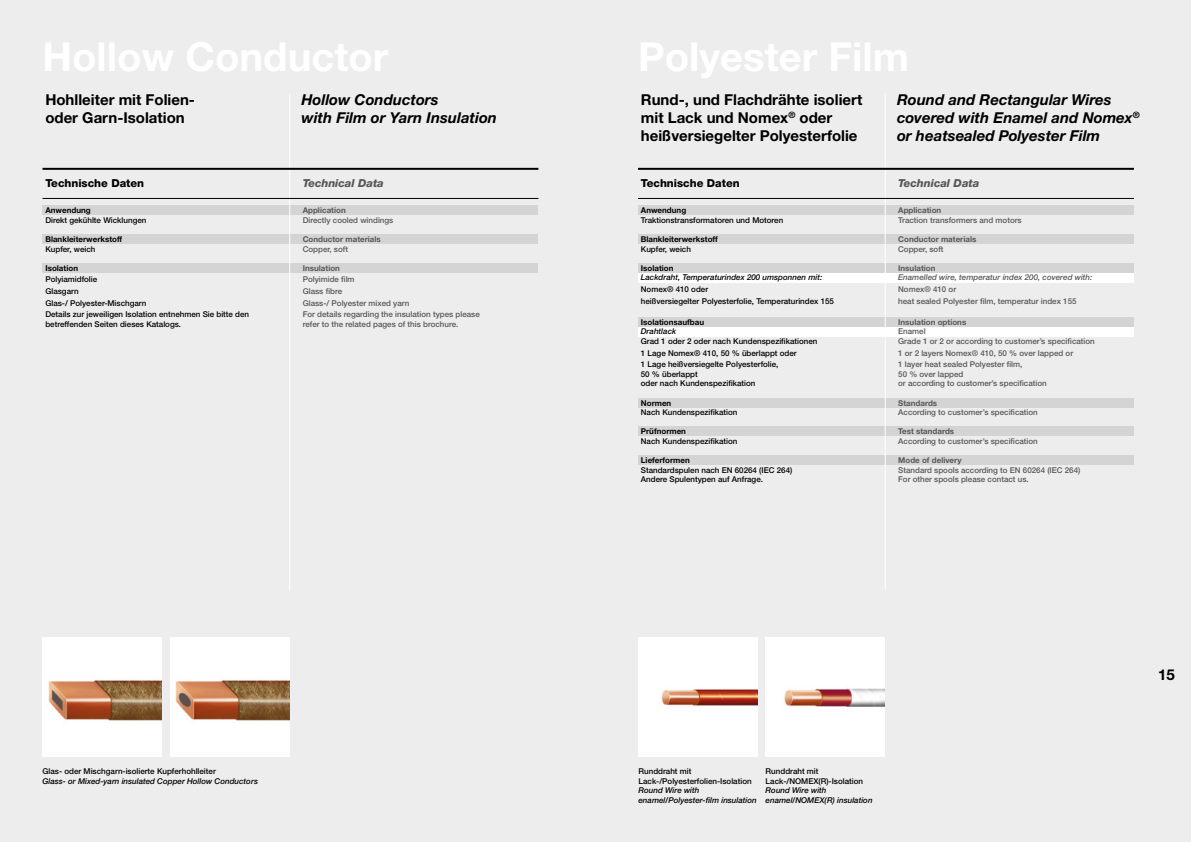
<style>
.page{position:relative;width:1191px;height:842px;background:#ededed}
.page>*{position:absolute;margin:0;border:0;box-sizing:border-box;transform-origin:0 0}
.t1{font:700 15px/18px "Helvetica Neue LT Pro";color:#000}
.t2{font:italic 700 15px/18px "Helvetica Neue LT Pro";color:#000}
.t3{font:800 11px "Helvetica Neue LT Pro";color:#000}
.t4{font:italic 800 11px "Helvetica Neue LT Pro";color:#575756}
.t5{font:500 8px/11.6px "Helvetica Neue LT Pro";color:#000}
.t6{font:500 8px/11.6px "Helvetica Neue LT Pro";color:#575756}
.t7{font:italic 500 8px/9.6px "Helvetica Neue LT Pro";color:#000}
.t8{font:700 8px "Helvetica Neue LT Pro";color:#575756}
.t9{font:700 8px "Helvetica Neue LT Pro";color:#000}
.t10{font:italic 500 8px "Helvetica Neue LT Pro";color:#575756}
</style>
<div class="page">
<div style="left:43px;top:234px;width:495px;height:10px;background:#d4d4d4"></div>
<div style="left:43px;top:263px;width:495px;height:10px;background:#d4d4d4"></div>
<div style="left:43px;top:205px;width:495px;height:10px;background:#d4d4d4"></div>
<hr style="left:289px;top:94px;width:1px;height:497px;background:#fff">
<div style="left:43px;top:638px;width:119px;height:119px;background:#fff"></div>
<img style="left:48px;top:680px;width:114px;height:41px">
<div style="left:170px;top:638px;width:119px;height:119px;background:#fff"></div>
<img style="left:175px;top:680px;width:114px;height:41px">
<hr style="left:43px;top:198px;width:495px;height:1px;background:#000">
<hr style="left:43px;top:168px;width:495px;height:2px;background:#000">
<div style="left:765px;top:638px;width:119px;height:119px;background:#fff"></div>
<img style="left:784px;top:688px;width:100px;height:19px">
<div style="left:638px;top:638px;width:119px;height:119px;background:#fff"></div>
<img style="left:661px;top:689px;width:96px;height:17px">
<div style="left:638px;top:398px;width:496px;height:10px;background:#d4d4d4"></div>
<div style="left:638px;top:426px;width:496px;height:10px;background:#d4d4d4"></div>
<div style="left:638px;top:455px;width:496px;height:10px;background:#d4d4d4"></div>
<div style="left:638px;top:234px;width:496px;height:10px;background:#d4d4d4"></div>
<div style="left:638px;top:317px;width:496px;height:10px;background:#d4d4d4"></div>
<div style="left:638px;top:263px;width:496px;height:10px;background:#d4d4d4"></div>
<div style="left:638px;top:273px;width:496px;height:10px;background:#fff"></div>
<div style="left:638px;top:327px;width:496px;height:10px;background:#fff"></div>
<div style="left:638px;top:205px;width:496px;height:10px;background:#d4d4d4"></div>
<hr style="left:884px;top:94px;width:1px;height:497px;background:#fff">
<hr style="left:638px;top:168px;width:496px;height:2px;background:#000">
<hr style="left:638px;top:198px;width:496px;height:1px;background:#000">
<h1 class="t1" style="left:45px;top:90px;width:151px">Hohlleiter mit Folien&shy;oder Garn-Isolation</h1>
<h1 class="t2" style="left:301px;top:90px;width:197px">Hollow Conductors<br>with Film or Yarn Insulation</h1>
<h2 class="t3" style="left:45px;top:176px;width:100px">Technische Daten</h2>
<h2 class="t4" style="left:303px;top:176px;width:83px">Technical Data</h2>
<p class="t9" style="left:45px;top:205px;width:47px">Anwendung</p>
<p class="t5" style="left:45px;top:214px;width:103px">Direkt gekühlte Wicklungen</p>
<p class="t9" style="left:45px;top:234px;width:78px">Blankleiterwerkstoff</p>
<p class="t5" style="left:45px;top:243px;width:52px">Kupfer, weich</p>
<p class="t9" style="left:45px;top:263px;width:34px">Isolation</p>
<p class="t5" style="left:45px;top:274px;width:205px">Polyiamidfolie<br>Glasgarn<br>Glas-/ Polyester-Mischgarn<br>Details zur jeweiligen Isolation entnehmen Sie bitte den</p>
<p class="t5" style="left:45px;top:318px;width:137px">betreffenden Seiten dieses Katalogs.</p>
<p class="t8" style="left:303px;top:205px;width:45px">Application</p>
<p class="t6" style="left:303px;top:214px;width:92px">Directly cooled windings</p>
<p class="t8" style="left:303px;top:234px;width:80px">Conductor materials</p>
<p class="t6" style="left:303px;top:243px;width:47px">Copper, soft</p>
<p class="t8" style="left:303px;top:263px;width:39px">Insulation</p>
<p class="t6" style="left:303px;top:274px;width:179px">Polyimide film<br>Glass fibre<br>Glass-/ Polyester mixed yarn<br>For details regarding the insulation types please</p>
<p class="t6" style="left:303px;top:318px;width:157px">refer to the related pages of this brochure.</p>
<p class="t5" style="left:43px;top:765px;width:175px">Glas- oder Mischgarn-isolierte Kupferhohlleiter</p>
<p class="t7" style="left:43px;top:776px;width:217px">Glass- or Mixed-yarn insulated Copper Hollow Conductors</p>
<h1 class="t1" style="left:641px;top:90px;width:223px">Rund-, und Flachdrähte isoliert mit Lack und Nomex<sup>®</sup> oder heißversiegelter Polyesterfolie</h1>
<h2 class="t3" style="left:641px;top:176px;width:100px">Technische Daten</h2>
<p class="t9" style="left:641px;top:205px;width:47px">Anwendung</p>
<p class="t5" style="left:641px;top:214px;width:144px">Traktionstransformatoren und Motoren</p>
<p class="t9" style="left:641px;top:234px;width:78px">Blankleiterwerkstoff</p>
<p class="t5" style="left:641px;top:243px;width:52px">Kupfer, weich</p>
<p class="t9" style="left:641px;top:263px;width:34px">Isolation</p>
<p class="t7" style="left:641px;top:273px;width:183px">Lackdraht, Temperaturindex 200 umsponnen mit:</p>
<p class="t5" style="left:641px;top:283px;width:195px">Nomex® 410 oder<br>heißversiegelter Polyesterfolie, Temperaturindex 155</p>
<p class="t9" style="left:641px;top:317px;width:65px">Isolationsaufbau</p>
<p class="t7" style="left:641px;top:327px;width:37px">Drahtlack</p>
<p class="t5" style="left:641px;top:335px;width:178px">Grad 1 oder 2 oder nach Kundenspezifikationen<br>1 Lage Nomex® 410, 50 % überlappt oder<br>1 Lage heißversiegelte Polyesterfolie,</p>
<p class="t5" style="left:641px;top:369px;width:116px;line-height:9.6px">50 % überlappt<br>oder nach Kundenspezifikation</p>
<p class="t9" style="left:641px;top:398px;width:32px">Normen</p>
<p class="t5" style="left:641px;top:406px;width:98px">Nach Kundenspezifikation</p>
<p class="t9" style="left:641px;top:426px;width:47px">Prüfnormen</p>
<p class="t5" style="left:641px;top:435px;width:98px">Nach Kundenspezifikation</p>
<p class="t9" style="left:641px;top:455px;width:51px">Lieferformen</p>
<p class="t5" style="left:641px;top:465px;width:153px;line-height:9.6px">Standardspulen nach EN 60264 (IEC 264)<br>Andere Spulentypen auf Anfrage.</p>
<h1 class="t2" style="left:897px;top:90px;width:244px">Round and Rectangular Wires covered with Enamel and Nomex<sup>® </sup>or heatsealed Polyester Film</h1>
<h2 class="t4" style="left:898px;top:176px;width:83px">Technical Data</h2>
<p class="t8" style="left:898px;top:205px;width:45px">Application</p>
<p class="t6" style="left:898px;top:214px;width:125px">Traction transformers and motors</p>
<p class="t8" style="left:898px;top:234px;width:80px">Conductor materials</p>
<p class="t6" style="left:898px;top:243px;width:47px">Copper, soft</p>
<p class="t8" style="left:898px;top:263px;width:39px">Insulation</p>
<p class="t10" style="left:898px;top:273px;width:196px">Enamelled wire, temperatur index 200, covered with:</p>
<p class="t6" style="left:898px;top:283px;width:180px">Nomex® 410 or<br>heat sealed Polyester film, temperatur index 155</p>
<p class="t8" style="left:898px;top:317px;width:70px">Insulation options</p>
<p class="t6" style="left:898px;top:327px;width:198px;line-height:9.6px">Enamel<br>Grade 1 or 2 or according to customer’s specification</p>
<p class="t6" style="left:898px;top:347px;width:176px">1 or 2 layers Nomex® 410, 50 % over lapped or<br>1 layer heat sealed Polyester film,</p>
<p class="t6" style="left:898px;top:369px;width:150px;line-height:9.6px">50 % over lapped<br>or according to customer’s specification</p>
<p class="t8" style="left:898px;top:398px;width:40px">Standards</p>
<p class="t6" style="left:898px;top:406px;width:141px">According to customer’s specification</p>
<p class="t8" style="left:898px;top:426px;width:58px">Test standards</p>
<p class="t6" style="left:898px;top:435px;width:141px">According to customer’s specification</p>
<p class="t8" style="left:898px;top:455px;width:65px">Mode of delivery</p>
<p class="t6" style="left:898px;top:465px;width:184px;line-height:9.6px">Standard spools according to EN 60264 (IEC 264)<br>For other spools please contact us.</p>
<p class="t5" style="left:638px;top:766px;width:115px;line-height:9.6px">Runddraht mit<br>Lack-/Polyesterfolien-Isolation</p>
<p class="t7" style="left:638px;top:785px;width:120px">Round Wire with enamel/Polyester-film insulation</p>
<p class="t5" style="left:765px;top:766px;width:99px;line-height:9.6px">Runddraht mit<br>Lack-/NOMEX(R)-Isolation</p>
<p class="t7" style="left:765px;top:785px;width:108px">Round Wire with enamel/NOMEX(R) insulation</p>
<h1 class="t1" style="left:1158px;top:665px;width:18px">15</h1>
</div>
